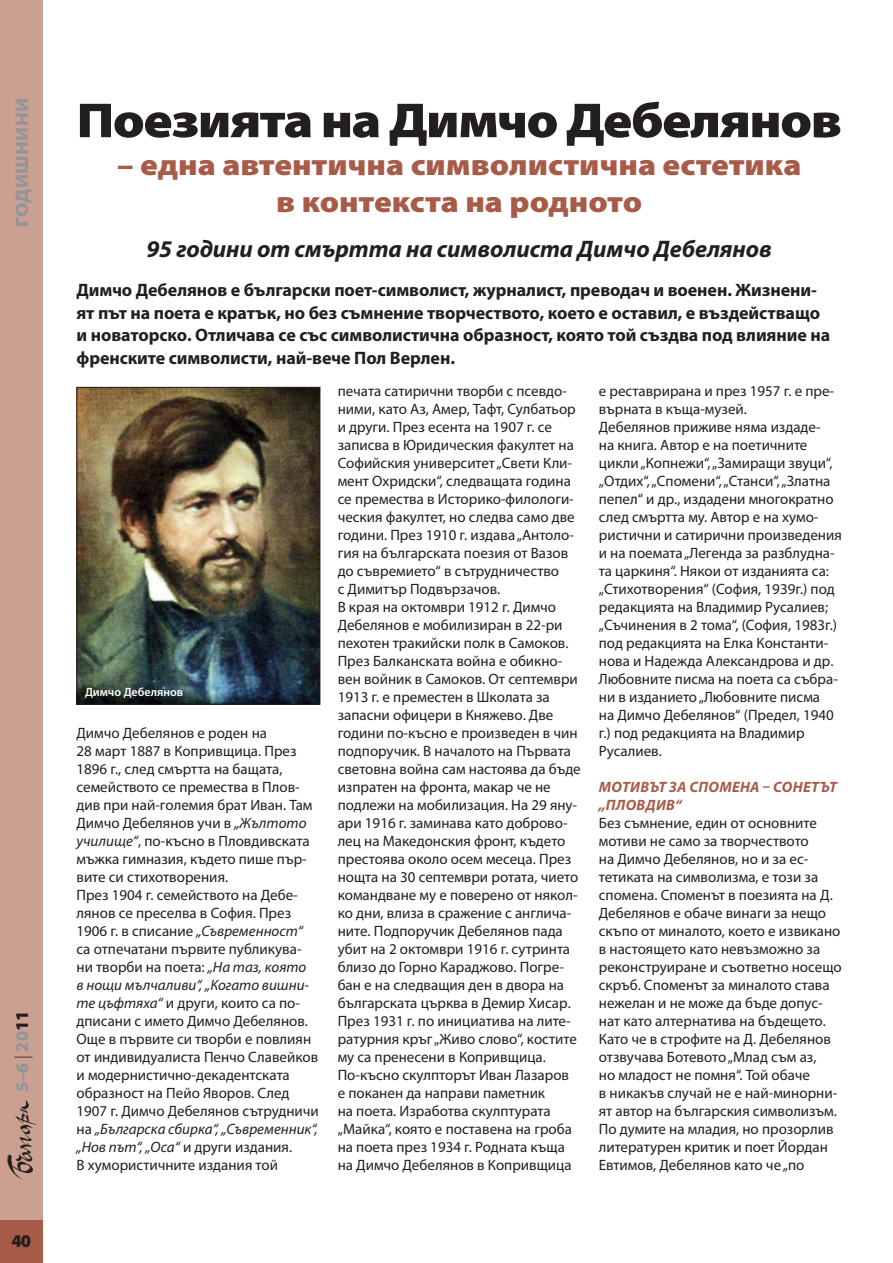
<style>
.page{position:relative;width:893px;height:1263px;background:#fff}
.page>*{position:absolute;margin:0;border:0;box-sizing:border-box;transform-origin:0 0}
.t1{font:900 49.5px "Myriad Pro";letter-spacing:-.03em;color:#231f20;scale:1.1 1}
.t2{font:900 30px/37.5px "Myriad Pro";color:#a85b49;text-align:center;scale:1.1 1}
.t3{font:italic 700 24px "Myriad Pro";letter-spacing:-.005em;color:#231f20}
.t4{font:700 18px/22.5px "Myriad Pro";letter-spacing:-.005em;color:#231f20}
.t5{font:900 18px "Myriad Pro";color:#939598;scale:1.1 1}
.t6{font:900 18px "Myriad Pro";color:#939598}
.t7{font:900 18px "Myriad Pro";color:#231f20}
.t8{font:15px/18px "Myriad Pro";color:#231f20}
.t9{font:italic 700 15px/18px "Myriad Pro";letter-spacing:.11em;color:#a85b49}
.t10{font:600 12px "Myriad Pro";color:#fff}
.s1{font-weight:300;color:#231f20}
.s2{color:#231f20}
.s3{font-style:italic}
</style>
<div class="page">
<div style="left:0;top:0;width:43px;height:1263px;background:#cca090"></div>
<div style="left:0;top:1220px;width:43px;height:43px;background:#a85b49"></div>
<img style="left:79px;top:389px;width:239px;height:314px">
<div style="left:77px;top:387px;width:243px;height:318px;border:1px solid #231f20"></div>
<p class="t5" style="left:10px;top:227px;width:117px;rotate:-90deg">Годишнини</p>
<p class="t6" style="left:10px;top:1092px;width:83px;rotate:-90deg">5–6 <span class="s1">|</span> 20<span class="s2">11</span></p>
<p class="t7" style="left:12px;top:1229px;width:21px">40</p>
<h1 class="t1" style="left:77px;top:87px;width:697px">Поезията на Димчо Дебелянов</h1>
<h2 class="t2" style="left:117px;top:145px;width:624px">– една автентична символистична естетика в контекста на родното</h2>
<h3 class="t3" style="left:146px;top:233px;width:627px">95 години от смъртта на символиста Димчо Дебелянов</h3>
<p class="t4" style="left:77px;top:278px;width:755px">Димчо Дебелянов е български поет-символист, журналист, преводач и военен. Жизнени&shy;ят път на поета е кратък, но без съмнение творчеството, което е оставил, е въздействащо и новаторско. Отличава се със символистична образност, която той създва под влияние на френските символисти, най-вече Пол Верлeн.</p>
<p class="t10" style="left:85px;top:684px;width:100px">Димчо Дебелянов</p>
<p class="t8" style="left:77px;top:724px;width:244px">Димчо Дебелянов е роден на<br>28 март 1887 в Копривщица. През<br>1896 г., след смъртта на бащата, семейството се премества в Плов&shy;див при най-големия брат Иван. Там<br>Димчо Дебелянов учи в <span class="s3">„Жълтото училище“</span>, по-късно в Пловдивската мъжка гимназия, където пише пър&shy;вите си стихотворения.<br>През 1904 г. семейството на Дебе&shy;лянов се преселва в София. През<br>1906 г. в списание <span class="s3">„Съвременност“ </span>са отпечатани първите публикува&shy;ни творби на поета: <span class="s3">„На таз, която<br>в нощи мълчаливи“, „Когато вишни&shy;те цъфтяха“</span> и други, които са по&shy;дписани с името Димчо Дебелянов.<br>Още в първите си творби е повлиян от индивидуалиста Пенчо Славейков и модернистично-декадентската образност на Пейо Яворов. След<br>1907 г. Димчо Дебелянов сътрудничи на <span class="s3">„Българска сбирка“, „Съвременник“, „Нов път“, „Оса“</span> и други издания.<br>В хумористичните издания той</p>
<p class="t8" style="left:338px;top:382px;width:245px">печата сатирични творби с псевдо&shy;ними, като Аз, Амер, Тафт, Сулбатьор и други. През есента на 1907 г. се записва в Юридическия факултет на Софийския университет „Свети Кли&shy;мент Охридски“, следващата година се премества в Историко-филологи&shy;ческия факултет, но следва само две години. През 1910 г. издава „Антоло&shy;гия на българската поезия от Вазов до съвремието“ в сътрудничество<br>с Димитър Подвързачов.<br>В края на октомври 1912 г. Димчо Дебелянов е мобилизиран в 22-ри пехотен тракийски полк в Самоков.<br>През Балканската война е обикно&shy;вен войник в Самоков. От септември 1913 г. е преместен в Школата за запасни офицери в Княжево. Две години по-късно е произведен в чин подпоручик. В началото на Първата световна война сам настоява да бъде изпратен на фронта, макар че не подлежи на мобилизация. На 29 яну&shy;ари 1916 г. заминава като доброво&shy;лец на Македонския фронт, където престоява около осем месеца. През нощта на 30 септември ротата, чието командване му е поверено от някол&shy;ко дни, влиза в сражение с англича&shy;ните. Подпоручик Дебелянов пада убит на 2 октомври 1916 г. сутринта близо до Горно Караджово. Погре&shy;бан е на следващия ден в двора на българската църква в Демир Хисар.<br>През 1931 г. по инициатива на лите&shy;ратурния кръг „Живо слово“, костите му са пренесени в Копривщица.<br>По-късно скулпторът Иван Лазаров<br>е поканен да направи паметник<br>на поета. Изработва скулптурата „Майка“, която е поставена на гроба на поета през 1934 г. Родната къща на Димчо Дебелянов в Копривщица</p>
<p class="t8" style="left:599px;top:382px;width:245px">е реставрирана и през 1957 г. е пре&shy;върната в къща-музей.<br>Дебелянов приживе няма издаде-<br>на книга. Автор е на поетичните цикли „Копнежи“, „Замиращи звуци“, „Отдих“, „Спомени“, „Станси“, „Златна пепел“ и др., издадени многократно след смъртта му. Автор е на хумо&shy;ристични и сатирични произведения и на поемата „Легенда за разблудна&shy;та царкиня“. Някои от изданията са: „Стихотворения“ (София, 1939г.) под редакцията на Владимир Русалиев; „Съчинения в 2 тома“, (София, 1983г.) под редакцията на Елка Константи&shy;нова и Надежда Александрова и др.<br>Любовните писма на поета са събра&shy;ни в изданието „Любовните писма<br>на Димчо Дебелянов“ (Предел, 1940 г.) под редакцията на Владимир<br>Русалиев.</p>
<p class="t9" style="left:599px;top:777px;width:241px">Мотив ът за спомена – сонетът „Пловдив “</p>
<p class="t8" style="left:599px;top:814px;width:244px">Без съмнение, един от основните мотиви не само за творчеството<br>на Димчо Дебелянов, но и за ес&shy;тетиката на символизма, е този за спомена. Споменът в поезията на Д.<br>Дебелянов е обаче винаги за нещо скъпо от миналото, което е извикано в настоящето като невъзможно за реконструиране и съответно носещо скръб. Споменът за миналото става нежелан и не може да бъде допус&shy;нат като алтернатива на бъдещето.<br>Като че в строфите на Д. Дебелянов отзвучава Ботевото „Млад съм аз,<br>но младост не помня“. Той обаче<br>в никакъв случай не е най-минорни&shy;ят автор на българския символизъм.<br>По думите на младия, но прозорлив литературен критик и поет Йордан<br>Евтимов, Дебелянов като че „по</p>
</div>
